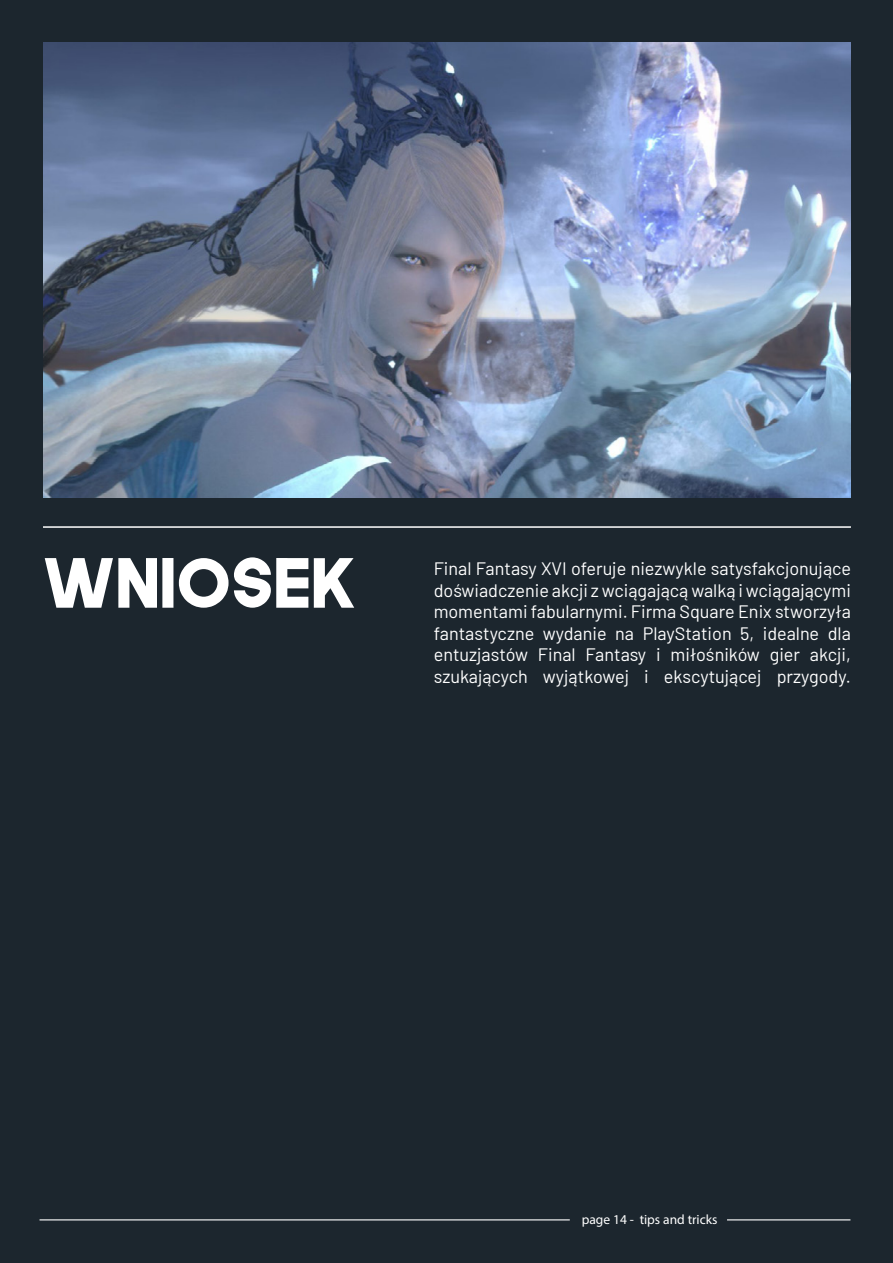
<style>
.page{position:relative;width:893px;height:1263px;background:#1c262e}
.page>*{position:absolute;margin:0;border:0;box-sizing:border-box;transform-origin:0 0}
.t1{font:67.5px "The Next Font";color:#fff}
.t2{font:18px/21.6px "Barlow";color:#fff;text-align:justify}
.t3{font:13.5px "Myriad Pro";color:#fff}
</style>
<div class="page">
<hr style="left:40px;top:1219px;width:530px;height:1px;background:#fff">
<hr style="left:727px;top:1219px;width:123px;height:1px;background:#fff">
<hr style="left:43px;top:526px;width:808px;height:2px;background:#fff">
<img style="left:43px;top:43px;width:808px;height:454px">
<h1 class="t1" style="left:42px;top:537px;width:316px">WNIOSEK</h1>
<p class="t2" style="left:434px;top:556px;width:419px">Final Fantasy XVI oferuje niezwykle satysfakcjonujące doświadczenie akcji z wciągającą walką i wciągającymi momentami fabularnymi. Firma Square Enix stworzyła fantastyczne wydanie na PlayStation 5, idealne dla entuzjastów Final Fantasy i miłośników gier akcji, szukających wyjątkowej i ekscytującej przygody.</p>
<p class="t3" style="left:582px;top:1211px;width:137px">page 14 - tips and tricks</p>
</div>
